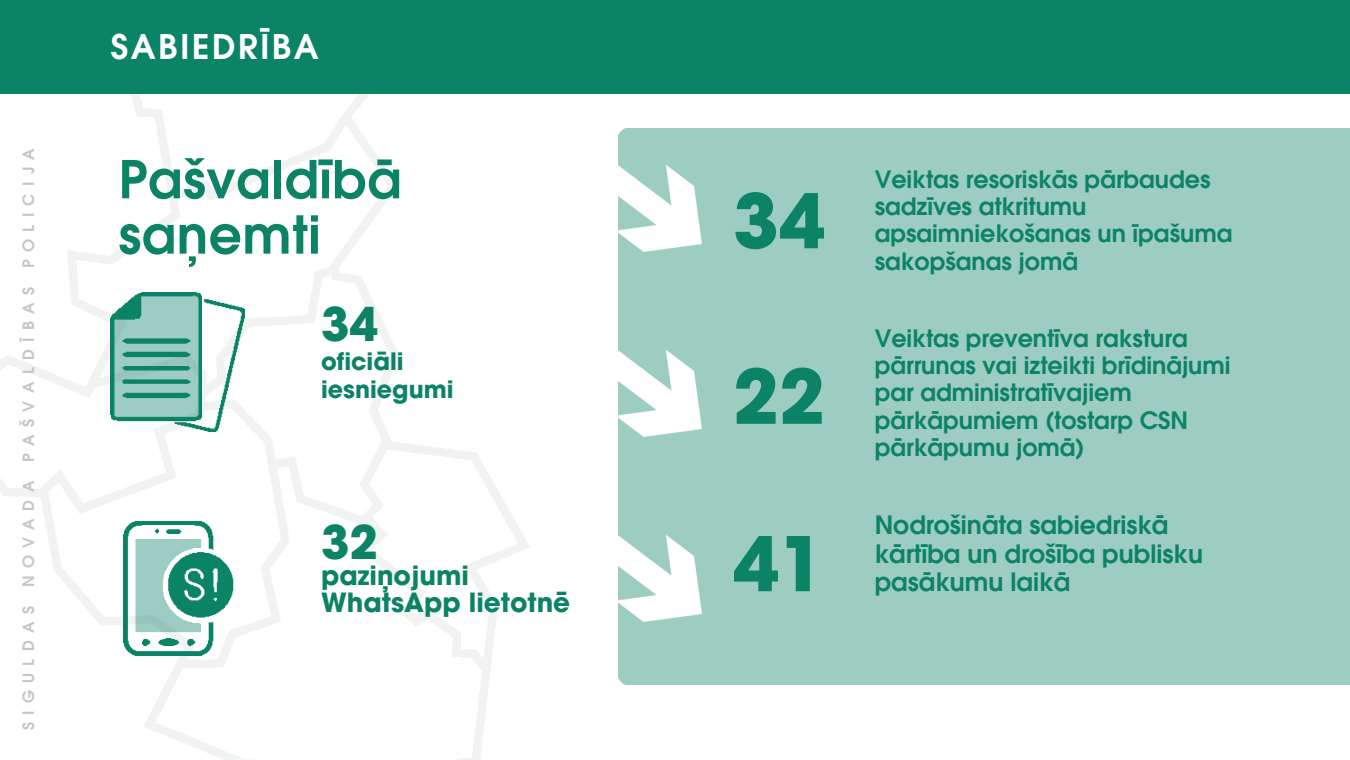
<style>
.page{position:relative;width:1350px;height:760px;background:#fff}
.page>*{position:absolute;margin:0;border:0;box-sizing:border-box;transform-origin:0 0}
.t1{font:700 74.5px "ITC Avant Garde Pro";color:#0c8366}
.t2{font:600 51.88px/55.2px "ITC Avant Garde Pro";letter-spacing:.015em;color:#0c8366}
.t3{font:700 46.12px "ITC Avant Garde Pro";color:#0c8366}
.t4{font:600 33.75px "ITC Avant Garde Pro";letter-spacing:.07em;color:#fff}
.t5{font:700 26.25px "ITC Avant Garde Pro";color:#0c8366}
.t6{font:600 25.12px/28.8px "ITC Avant Garde Pro";color:#0c8366}
.t7{font:600 23.75px/27.2px "ITC Avant Garde Pro";color:#0c8366}
.t8{font:700 23.75px "ITC Avant Garde Pro";color:#0c8366}
.t9{font:600 15.62px "ITC Avant Garde Pro";letter-spacing:.47em;color:#c5c6c6}
</style>
<div class="page">
<img style="left:0;top:94px;width:530px;height:665px">
<div style="left:0;top:0;width:1350px;height:94px;background:#0b8367"></div>
<img style="left:111px;top:293px;width:133px;height:138px">
<img style="left:618px;top:157px;width:83px;height:94px">
<img style="left:618px;top:341px;width:83px;height:95px">
<img style="left:618px;top:526px;width:83px;height:95px">
<img style="left:124px;top:521px;width:114px;height:134px">
<p class="t4" style="left:111px;top:34px;width:209px">SABIEDRĪBA</p>
<h3 class="t9" style="left:22px;top:730px;width:583px;rotate:-90deg">SIGULDAS NOVADA PAŠVALDĪBAS POLICIJA</h3>
<p class="t2" style="left:118px;top:158px;width:285px">Pašvaldībā saņemti</p>
<p class="t3" style="left:321px;top:306px;width:59px">34</p>
<p class="t8" style="left:321px;top:352px;width:84px">oficiāli</p>
<p class="t8" style="left:321px;top:380px;width:134px">iesniegumi</p>
<h4 class="t3" style="left:321px;top:524px;width:59px">32</h4>
<p class="t5" style="left:321px;top:565px;width:150px">paziņojumi</p>
<h4 class="t5" style="left:321px;top:592px;width:251px">WhatsApp lietotnē</h4>
<p class="t1" style="left:733px;top:193px;width:94px">34</p>
<h4 class="t1" style="left:733px;top:368px;width:94px">22</h4>
<h4 class="t1" style="left:733px;top:536px;width:94px">41</h4>
<p class="t7" style="left:875px;top:168px;width:359px">Veiktas resoriskās pārbaudes sadzīves atkritumu apsaimniekošanas un īpašuma sakopšanas jomā</p>
<p class="t7" style="left:875px;top:327px;width:357px">Veiktas preventīva rakstura pārrunas vai izteikti brīdinājumi par administratīvajiem pārkāpumiem (tostarp CSN pārkāpumu jomā)</p>
<p class="t6" style="left:875px;top:513px;width:330px">Nodrošināta sabiedriskā kārtība un drošība publisku pasākumu laikā</p>
</div>
